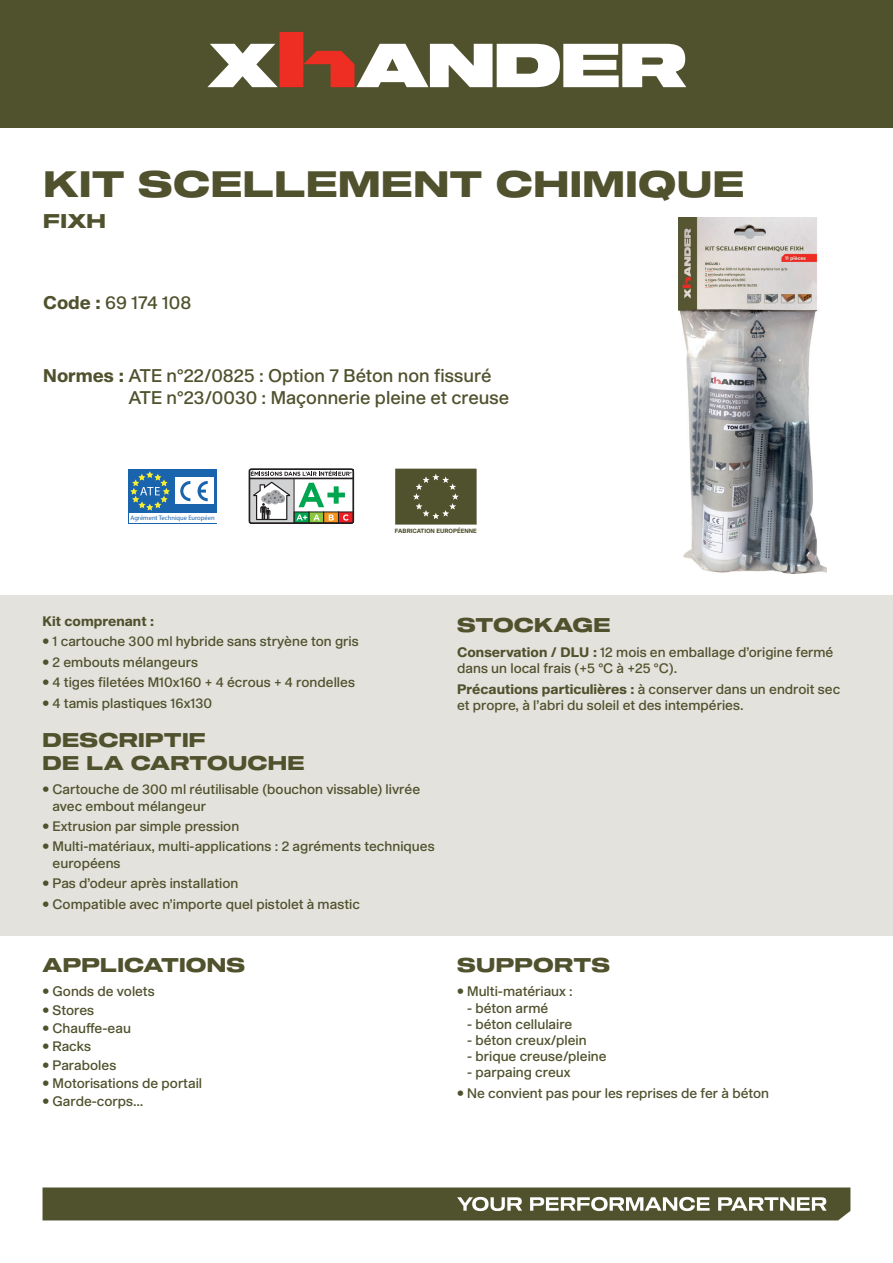
<style>
.page{position:relative;width:893px;height:1263px;background:#fff}
.page>*{position:absolute;margin:0;border:0;box-sizing:border-box;transform-origin:0 0}
.t1{font:36px "Shapiro 75 Heavy Extd";letter-spacing:.01em;color:#50512d}
.t2{font:19.5px/22.5px "Shapiro 75 Heavy Extd";letter-spacing:.01em;color:#50512d}
.t3{font:18px/21.6px "Shapiro 55 Middle";color:#50512d}
.t4{font:13.5px/16.2px "Shapiro 55 Middle";color:#50512d}
.t5{font:800 13.5px "Shapiro 75";color:#50512d}
.t6{font:6.45px "Myriad Pro";color:#1a63ad}
.t7{font:800 6px "Shapiro 75";color:#50512d;scale:.95 1}
.s1{font-family:"Shapiro 75";font-weight:800}
</style>
<div class="page">
<svg style="left:43px;top:1187px;width:807px;height:33px;background:#636444"></svg>
<div style="left:0;top:0;width:893px;height:128px;background:#50512d"></div>
<svg style="left:207px;top:32px;width:479px;height:55px"></svg>
<div style="left:0;top:595px;width:893px;height:340px;background:#e3e2dc"></div>
<img style="left:678px;top:217px;width:149px;height:357px">
<div style="left:128px;top:469px;width:89px;height:54px;background:#1a63ad"></div>
<div style="left:175px;top:478px;width:39px;height:26px;background:#fff"></div>
<svg style="left:180px;top:481px;width:10px;height:20px"></svg>
<svg style="left:198px;top:481px;width:10px;height:20px"></svg>
<svg style="left:130px;top:471px;width:40px;height:40px"></svg>
<div style="left:129px;top:513px;width:87px;height:10px;background:#fff"></div>
<svg style="left:249px;top:469px;width:105px;height:55px"></svg>
<svg style="left:395px;top:469px;width:81px;height:55px;background:#585936"></svg>
<h1 class="t1" style="left:43px;top:159px;width:703px">KIT SCELLEMENT CHIMIQUE</h1>
<h2 class="t2" style="left:43px;top:211px;width:64px">FIXH</h2>
<h3 class="t3" style="left:43px;top:293px;width:150px"><span class="s1">Code :</span> 69 174 108</h3>
<h3 class="t3" style="left:128px;top:365px;width:382px;text-indent:-85px"><span class="s1">Normes :</span> ATE n°22/0825 : Option 7 Béton non fissuré<br>ATE n°23/0030 : Maçonnerie pleine et creuse</h3>
<p class="t6" style="left:130px;top:514px;width:86px">Agrément Technique Européen</p>
<p class="t7" style="left:395px;top:527px;width:88px">FABRICATION EUROPÉENNE</p>
<p class="t5" style="left:43px;top:611px;width:113px">Kit comprenant :</p>
<p class="t4" style="left:43px;top:634px;width:318px">• 1 cartouche 300 ml hybride sans stryène ton gris</p>
<p class="t4" style="left:43px;top:654px;width:157px">• 2 embouts mélangeurs</p>
<p class="t4" style="left:43px;top:675px;width:314px">• 4 tiges filetées M10x160 4+ écrous 4+ rondelles</p>
<p class="t4" style="left:43px;top:695px;width:171px">• 4 tamis plastiques 16x130</p>
<h2 class="t2" style="left:43px;top:730px;width:264px">DESCRIPTIF<br>DE LA CARTOUCHE</h2>
<p class="t4" style="left:53px;top:782px;width:369px;text-indent:-10px">• Cartouche de 300 ml réutilisable (bouchon vissable) livrée avec embout mélangeur</p>
<p class="t4" style="left:43px;top:819px;width:198px">• Extrusion par simple pression</p>
<p class="t4" style="left:53px;top:839px;width:384px;text-indent:-10px">• Multi-matériaux, multi-applications 2: agréments techniques européens</p>
<p class="t4" style="left:43px;top:876px;width:197px">• Pas d’odeur après installation</p>
<p class="t4" style="left:43px;top:896px;width:319px">• Compatible avec ’n importe quel pistolet à mastic</p>
<h2 class="t2" style="left:43px;top:954px;width:204px">APPLICATIONS</h2>
<p class="t4" style="left:43px;top:984px;width:114px">• Gonds de volets</p>
<p class="t4" style="left:43px;top:1002px;width:53px">• Stores</p>
<p class="t4" style="left:43px;top:1021px;width:90px">• Chauffe-eau</p>
<p class="t4" style="left:43px;top:1039px;width:50px">• Racks</p>
<p class="t4" style="left:43px;top:1057px;width:75px">• Paraboles</p>
<p class="t4" style="left:43px;top:1076px;width:161px">• Motorisations de portail</p>
<p class="t4" style="left:43px;top:1094px;width:102px">• Garde-corps...</p>
<h2 class="t2" style="left:457px;top:614px;width:155px">STOCKAGE</h2>
<p class="t4" style="left:457px;top:644px;width:378px"><span class="s1">Conservation / DLU :</span> 12 mois en emballage d’origine fermé dans un local frais ( + 5 C° à + 2 5 C° . (</p>
<p class="t4" style="left:457px;top:682px;width:385px"><span class="s1">Précautions particulières</span> à<span class="s1">:</span> conserver dans un endroit sec et propre ’là, abri du soleil et des intempéries.</p>
<h2 class="t2" style="left:457px;top:954px;width:154px">SUPPORTS</h2>
<p class="t4" style="left:457px;top:984px;width:117px">• Multi-matériaux :</p>
<p class="t4" style="left:467px;top:1000px;width:83px">- béton armé</p>
<p class="t4" style="left:467px;top:1016px;width:107px">- béton cellulaire</p>
<p class="t4" style="left:467px;top:1033px;width:121px">- béton creux/plein</p>
<p class="t4" style="left:467px;top:1049px;width:141px">- brique creuse/pleine</p>
<p class="t4" style="left:467px;top:1065px;width:105px">- parpaing creux</p>
<p class="t4" style="left:457px;top:1085px;width:313px">• Ne convient pas pour les reprises de fer à béton</p>
</div>
